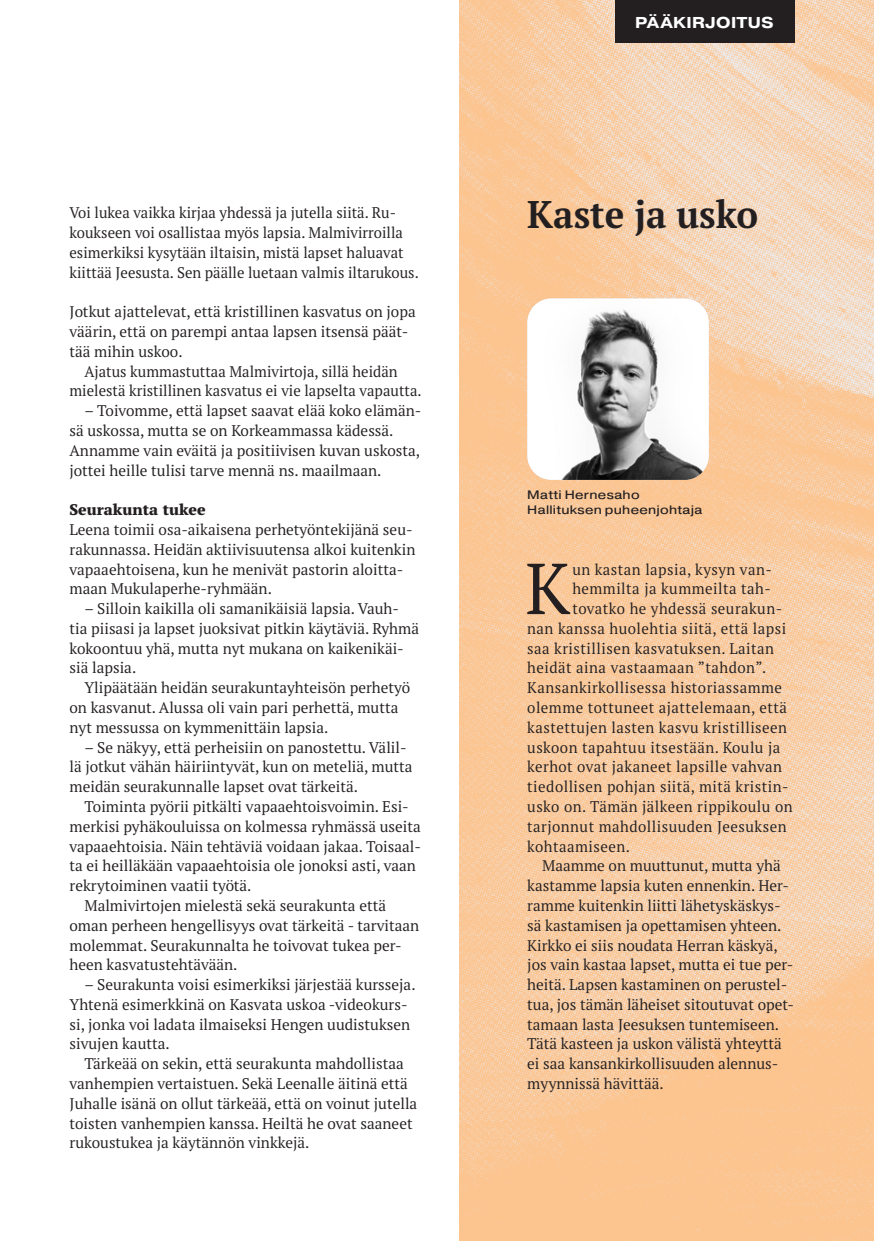
<style>
.page{position:relative;width:874px;height:1241px;background:#fff}
.page>*{position:absolute;margin:0;border:0;box-sizing:border-box;transform-origin:0 0}
.Leipäteksti_SERIF_Anfangi{font:71.92px "PT Serif Pro";color:#231f20}
.Otsikko_H2{font:700 38.5px "PT Serif Pro";color:#231f20;scale:.95 1}
.Otsikko_H5_Laatikko{font:700 15.75px "Pragmatica Ext";letter-spacing:.02em;color:#fff}
.Leipäteksti_sis_SERIF{font:15.4px/19.8px "PT Serif Pro";color:#231f20}
.Leipäteksti_SERIF_Anfangi-2{font:15.4px "PT Serif Pro";letter-spacing:.03em;color:#231f20}
.Leipäteksti_SERIF{font:15.4px/19.8px "PT Serif Pro";color:#231f20}
.Väliotsikko_SERIF{font:800 15.4px "PT Serif Pro";color:#231f20}
.Artikkeli_info{font:12.25px "Pragmatica Ext";letter-spacing:.025em;color:#231f20}
</style>
<div class="page">
<img style="left:459px;top:0;width:414px;height:1240px">
<div style="left:615px;top:0;width:178px;height:43px;background:#231f20"></div>
<img style="left:527px;top:298px;width:181px;height:182px">
<p class="Otsikko_H5_Laatikko" style="left:634px;top:12px;width:140px">PÄÄKIRJOITUS</p>
<p class="Leipäteksti_sis_SERIF" style="left:69px;top:203px;width:335px">Voi lukea vaikka kirjaa yhdessä ja jutella siitä. Ru&shy;koukseen voi osallistaa myös lapsia. Malmivirroilla</p>
<p class="Otsikko_H2" style="left:527px;top:189px;width:244px">Kaste ja usko</p>
<p class="Leipäteksti_sis_SERIF" style="left:69px;top:242px;width:351px">esimerkiksi kysytään iltaisin, mistä lapset haluavat kiittää Jeesusta. Sen päälle luetaan valmis iltarukous.</p>
<p class="Leipäteksti_SERIF" style="left:69px;top:301px;width:347px">Jotkut ajattelevat, että kristillinen kasvatus on jopa väärin, että on parempi antaa lapsen itsensä päät&shy;tää mihin uskoo.</p>
<p class="Leipäteksti_sis_SERIF" style="left:69px;top:361px;width:353px;text-align:center">Ajatus kummastuttaa Malmivirtoja, sillä heidän mielestä kristillinen kasvatus ei vie lapselta vapautta.</p>
<p class="Leipäteksti_sis_SERIF" style="left:69px;top:400px;width:353px;text-indent:15px">– Toivomme, että lapset saavat elää koko elämän&shy;sä uskossa, mutta se on Korkeammassa kädessä.<br>Annamme vain eväitä ja positiivisen kuvan uskosta, jottei heille tulisi tarve mennä ns. maailmaan.</p>
<p class="Väliotsikko_SERIF" style="left:69px;top:499px;width:137px">Seurakunta tukee</p>
<p class="Leipäteksti_SERIF" style="left:69px;top:519px;width:347px">Leena toimii osa-aikaisena perhetyöntekijänä seu&shy;rakunnassa. Heidän aktiivisuutensa alkoi kuitenkin vapaaehtoisena, kun he menivät pastorin aloitta&shy;maan Mukulaperhe-ryhmään.</p>
<p class="Leipäteksti_sis_SERIF" style="left:69px;top:598px;width:351px;text-indent:15px">– Silloin kaikilla oli samanikäisiä lapsia. Vauh&shy;tia piisasi ja lapset juoksivat pitkin käytäviä. Ryhmä kokoontuu yhä, mutta nyt mukana on kaikenikäi&shy;siä lapsia.</p>
<p class="Leipäteksti_sis_SERIF" style="left:69px;top:677px;width:342px;text-indent:15px">Ylipäätään heidän seurakuntayhteisön perhetyö on kasvanut. Alussa oli vain pari perhettä, mutta nyt messussa on kymmenittäin lapsia.</p>
<p class="Leipäteksti_sis_SERIF" style="left:69px;top:736px;width:344px;text-indent:15px">– Se näkyy, että perheisiin on panostettu. Välil&shy;lä jotkut vähän häiriintyvät, kun on meteliä, mutta meidän seurakunnalle lapset ovat tärkeitä.</p>
<p class="Leipäteksti_sis_SERIF" style="left:69px;top:796px;width:353px;text-indent:15px">Toiminta pyörii pitkälti vapaaehtoisvoimin. Esi&shy;merkisi pyhäkouluissa on kolmessa ryhmässä useita vapaaehtoisia. Näin tehtäviä voidaan jakaa. Toisaal&shy;ta ei heilläkään vapaaehtoisia ole jonoksi asti, vaan rekrytoiminen vaatii työtä.</p>
<p class="Leipäteksti_sis_SERIF" style="left:69px;top:895px;width:351px;text-indent:15px">Malmivirtojen mielestä sekä seurakunta että oman perheen hengellisyys ovat tärkeitä - tarvitaan molemmat. Seurakunnalta he toivovat tukea per&shy;heen kasvatustehtävään.</p>
<p class="Leipäteksti_sis_SERIF" style="left:69px;top:974px;width:347px;text-indent:15px">– Seurakunta voisi esimerkiksi järjestää kursseja.<br>Yhtenä esimerkkinä on Kasvata uskoa -videokurs&shy;si, jonka voi ladata ilmaiseksi Hengen uudistuksen sivujen kautta.</p>
<p class="Leipäteksti_sis_SERIF" style="left:69px;top:1053px;width:349px;text-indent:15px">Tärkeää on sekin, että seurakunta mahdollistaa vanhempien vertaistuen. Sekä Leenalle äitinä että Juhalle isänä on ollut tärkeää, että on voinut jutella toisten vanhempien kanssa. Heiltä he ovat saaneet rukoustukea ja käytännön vinkkejä.</p>
<p class="Artikkeli_info" style="left:527px;top:487px;width:114px">Matti Hernesaho</p>
<p class="Artikkeli_info" style="left:527px;top:502px;width:176px">Hallituksen puheenjohtaja</p>
<p class="Leipäteksti_SERIF_Anfangi" style="left:525px;top:540px;width:47px">K</p>
<p class="Leipäteksti_SERIF_Anfangi-2" style="left:572px;top:558px;width:201px">un kastan lapsia, kysyn van-</p>
<p class="Leipäteksti_SERIF_Anfangi-2" style="left:572px;top:578px;width:200px">hemmilta ja kummeilta tah-</p>
<p class="Leipäteksti_SERIF_Anfangi-2" style="left:572px;top:598px;width:211px">tovatko he yhdessä seurakun-</p>
<p class="Leipäteksti_SERIF_Anfangi-2" style="left:527px;top:618px;width:260px">nan kanssa huolehtia siitä, että lapsi</p>
<p class="Leipäteksti_SERIF_Anfangi-2" style="left:527px;top:638px;width:248px">saa kristillisen kasvatuksen. Laitan</p>
<p class="Leipäteksti_SERIF_Anfangi-2" style="left:527px;top:657px;width:240px">heidät aina vastaamaan ”tahdon”.</p>
<p class="Leipäteksti_SERIF_Anfangi-2" style="left:527px;top:677px;width:256px">Kansankirkollisessa historiassamme</p>
<p class="Leipäteksti_SERIF_Anfangi-2" style="left:527px;top:697px;width:261px">olemme tottuneet ajattelemaan, että</p>
<p class="Leipäteksti_SERIF_Anfangi-2" style="left:527px;top:717px;width:261px">kastettujen lasten kasvu kristilliseen</p>
<p class="Leipäteksti_SERIF_Anfangi-2" style="left:527px;top:736px;width:254px">uskoon tapahtuu itsestään. Koulu ja</p>
<p class="Leipäteksti_SERIF_Anfangi-2" style="left:527px;top:756px;width:256px">kerhot ovat jakaneet lapsille vahvan</p>
<p class="Leipäteksti_SERIF_Anfangi-2" style="left:527px;top:776px;width:262px">tiedollisen pohjan siitä, mitä kristin-</p>
<p class="Leipäteksti_SERIF_Anfangi-2" style="left:527px;top:796px;width:267px">usko on. Tämän jälkeen rippikoulu on</p>
<p class="Leipäteksti_SERIF_Anfangi-2" style="left:527px;top:816px;width:260px">tarjonnut mahdollisuuden Jeesuksen</p>
<p class="Leipäteksti_SERIF_Anfangi-2" style="left:527px;top:835px;width:104px">kohtaamiseen.</p>
<p class="Leipäteksti_sis_SERIF" style="left:527px;top:855px;width:268px;text-indent:15px">Maamme on muuttunut, mutta yhä kastamme lapsia kuten ennenkin. Her&shy;ramme kuitenkin liitti lähetyskäskys&shy;sä kastamisen ja opettamisen yhteen.<br>Kirkko ei siis noudata Herran käskyä, jos vain kastaa lapset, mutta ei tue per&shy;heitä. Lapsen kastaminen on perustel&shy;tua, jos tämän läheiset sitoutuvat opet&shy;tamaan lasta Jeesuksen tuntemiseen.<br>Tätä kasteen ja uskon välistä yhteyttä ei saa kansankirkollisuuden alennus&shy;myynnissä hävittää.</p>
</div>
